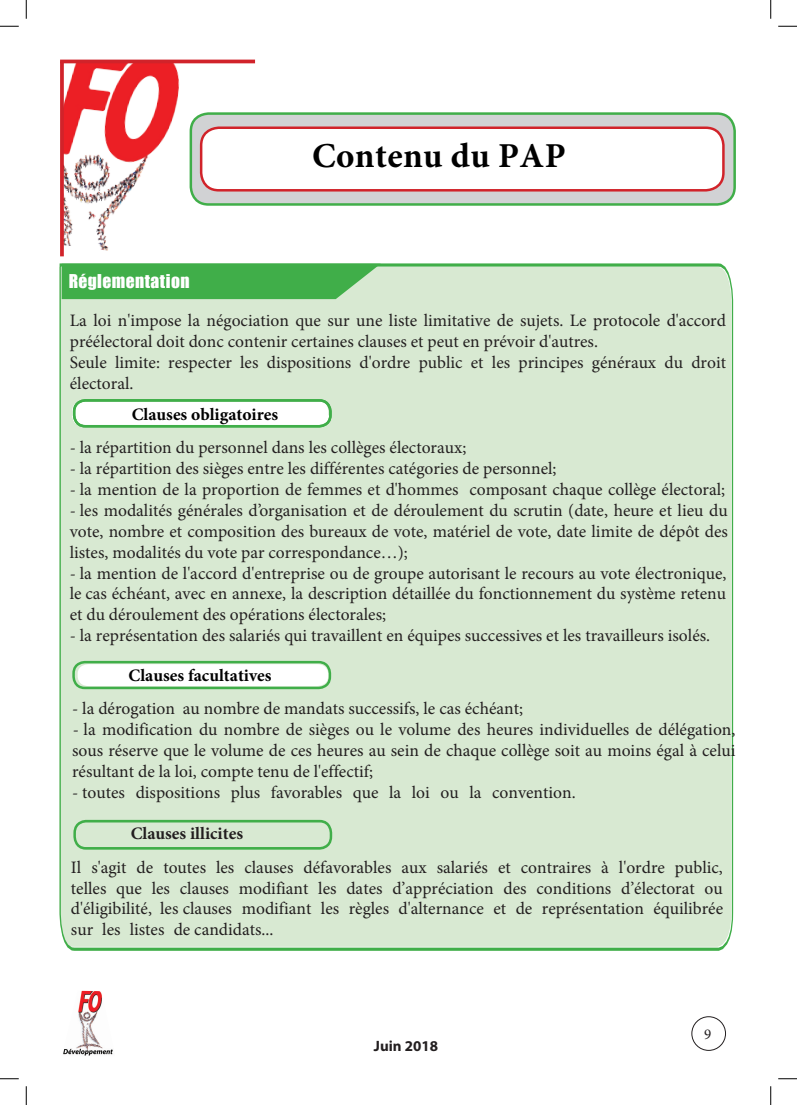
<style>
.page{position:relative;width:797px;height:1105px;background:#fff}
.page>*{position:absolute;margin:0;border:0;box-sizing:border-box;transform-origin:0 0}
.t1{font:700 35px "Minion Pro";letter-spacing:.01em;color:#000}
.t2{font:17.5px/21px "Minion Pro";color:#231f20;text-align:justify}
.t3{font:17.5px/20.9px "Minion Pro";color:#221e1f;text-align:justify}
.t4{font:700 17.5px "Minion Pro";color:#000}
.t5{font:700 17.5px "Minion Pro";color:#221e1f}
.t6{font:17.5px "Impact";letter-spacing:.02em;color:#fff}
.t7{font:700 15px "Myriad Pro";color:#231f20}
.t8{font:15px "Minion Pro";color:#231f20}
</style>
<div class="page">
<img style="left:63px;top:991px;width:50px;height:65px">
<div style="left:691px;top:1016px;width:34px;height:35px;border:1px solid #231f20;border-radius:50%"></div>
<img style="left:61px;top:63px;width:140px;height:194px">
<svg style="left:60px;top:63px;width:4px;height:193px"></svg>
<hr style="left:60px;top:60px;width:195px;height:3px;background:#d1232a">
<div style="left:59px;top:263px;width:674px;height:688px;background:#d8e9d2"></div>
<svg style="left:62px;top:264px;width:319px;height:35px;background:#4ab252"></svg>
<div style="left:191px;top:114px;width:543px;height:90px;background:#d1d2d4;border-radius:18px"></div>
<div style="left:190px;top:112px;width:546px;height:94px;border:2px solid #40ae49;border-radius:18px"></div>
<div style="left:201px;top:128px;width:522px;height:62px;background:#fff;border-radius:18px"></div>
<div style="left:200px;top:126px;width:524px;height:66px;border:2px solid #d1232a;border-radius:18px"></div>
<svg style="left:0;top:25px;width:19px;height:2px"></svg>
<svg style="left:778px;top:25px;width:19px;height:2px"></svg>
<svg style="left:0;top:1078px;width:19px;height:1px"></svg>
<svg style="left:778px;top:1078px;width:19px;height:1px"></svg>
<svg style="left:25px;top:0;width:2px;height:19px"></svg>
<svg style="left:25px;top:1086px;width:2px;height:19px"></svg>
<svg style="left:770px;top:0;width:1px;height:19px"></svg>
<svg style="left:770px;top:1086px;width:1px;height:19px"></svg>
<div style="left:72px;top:400px;width:256px;height:26px;background:#fff;border-radius:11px"></div>
<div style="left:73px;top:820px;width:259px;height:30px;border:3px solid #40ae49;border-radius:12px"></div>
<div style="left:72px;top:661px;width:259px;height:28px;border:2px solid #40ae49;border-radius:11px"></div>
<svg style="left:78px;top:664px;width:250px;height:22px"></svg>
<div style="left:73px;top:399px;width:259px;height:28px;border:2px solid #40ae49;border-radius:11px"></div>
<p class="t6" style="left:69px;top:268px;width:122px">Réglementation</p>
<h1 class="t1" style="left:312px;top:131px;width:255px">Contenu du PAP</h1>
<p class="t2" style="left:70px;top:310px;width:657px;text-align:left">La loi n'impose la négociation que sur une liste limitative de sujets. Le protocole d'accord préélectoral doit donc contenir certaines clauses et peut en prévoir d'autres.<br>Seule limite: respecter les dispositions d'ordre public et les principes généraux du droit électoral.</p>
<p class="t4" style="left:132px;top:402px;width:148px">Clauses obligatoires</p>
<p class="t2" style="left:70px;top:437px;width:398px">- la répartition du personnel dans les collèges électoraux;</p>
<p class="t2" style="left:70px;top:458px;width:488px">- la répartition des sièges entre les différentes catégories de personnel;</p>
<p class="t2" style="left:70px;top:479px;width:657px">- la mention de la proportion de femmes et d'hommes composant chaque collège électoral;</p>
<p class="t2" style="left:70px;top:500px;width:659px">- les modalités générales d’organisation et de déroulement du scrutin (date, heure et lieu du vote, nombre et composition des bureaux de vote, matériel de vote, date limite de dépôt des listes, modalités du vote par correspondance…);</p>
<p class="t2" style="left:70px;top:562px;width:658px">- la mention de l'accord d'entreprise ou de groupe autorisant le recours au vote électronique, le cas échéant, avec en annexe, la description détaillée du fonctionnement du système retenu et du déroulement des opérations électorales;</p>
<p class="t2" style="left:70px;top:625px;width:642px">- la représentation des salariés qui travaillent en équipes successives et les travailleurs isolés.</p>
<p class="t4" style="left:129px;top:663px;width:144px">Clauses facultatives</p>
<p class="t3" style="left:72px;top:698px;width:452px">- la dérogation au nombre de mandats successifs, le cas échéant;</p>
<p class="t3" style="left:72px;top:719px;width:665px">- la modification du nombre de sièges ou le volume des heures individuelles de délégation, sous réserve que le volume de ces heures au sein de chaque collège soit au moins égal à celui résultant de la loi, compte tenu de l'effectif;</p>
<p class="t3" style="left:72px;top:782px;width:505px">- toutes dispositions plus favorables que la loi ou la convention.</p>
<p class="t5" style="left:131px;top:821px;width:114px">Clauses illicites</p>
<p class="t3" style="left:71px;top:857px;width:653px">Il s'agit de toutes les clauses défavorables aux salariés et contraires à l'ordre public, telles que les clauses modifiant les dates d’appréciation des conditions d’électorat ou d'éligibilité, les clauses modifiant les règles d'alternance et de représentation équilibrée sur les listes de candidats...</p>
<p class="t7" style="left:374px;top:1036px;width:66px">Juin 2018</p>
<p class="t8" style="left:704px;top:1024px;width:9px">9</p>
</div>
